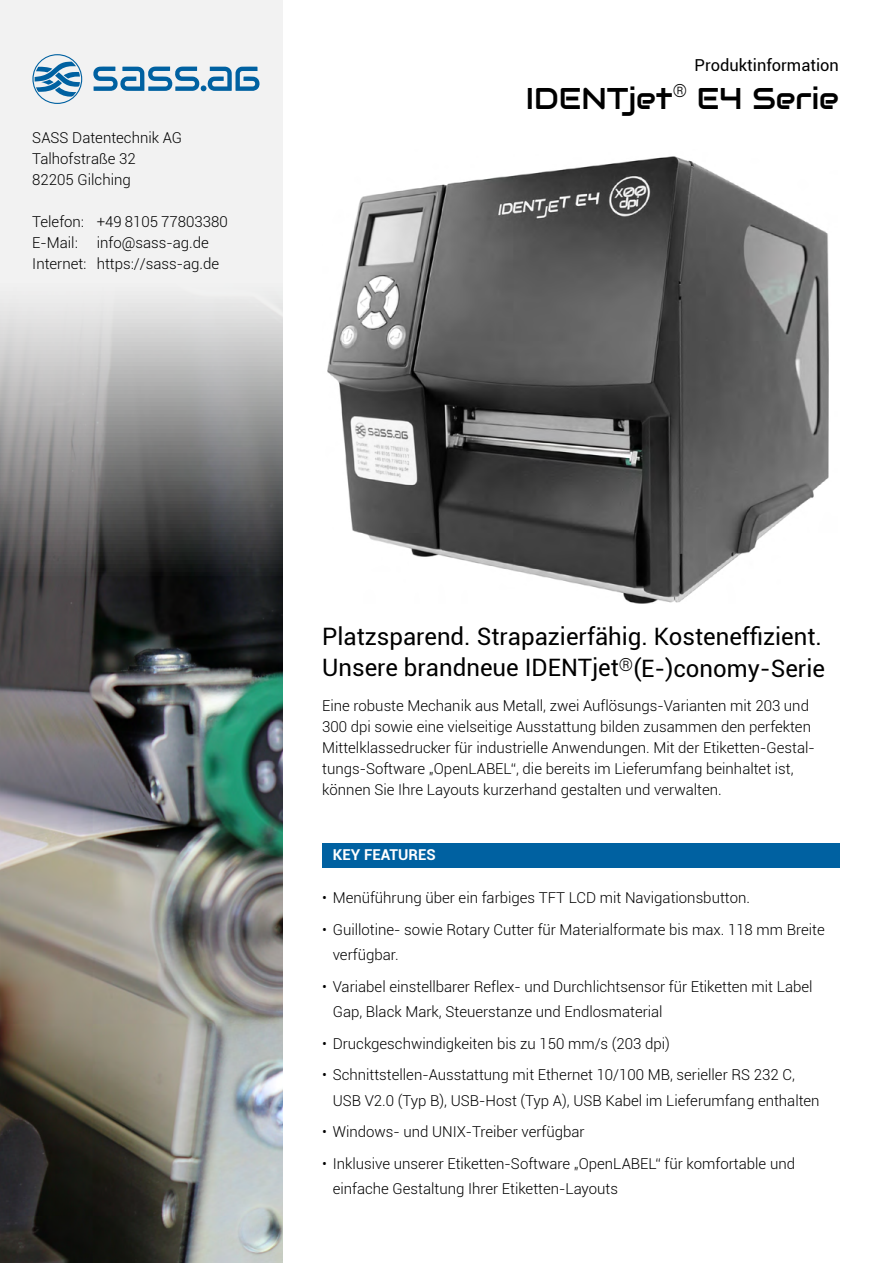
<style>
.page{position:relative;width:893px;height:1263px;background:#fff}
.page>*{position:absolute;margin:0;border:0;box-sizing:border-box;transform-origin:0 0}
.t1{font:30px "Audiowide";color:#000}
.t2{font:24px/31.5px "Roboto";color:#000}
.t3{font:16.5px "Roboto";color:#000}
.t4{font:300 15px/21px "Roboto";color:#000}
.t5{font:700 15px "Roboto";color:#fff}
</style>
<div class="page">
<img style="left:327px;top:156px;width:502px;height:447px">
<div style="left:0;top:0;width:283px;height:1263px;background:#f2f2f2"></div>
<img style="left:0;top:303px;width:283px;height:960px">
<svg style="left:93px;top:67px;width:167px;height:24px"></svg>
<svg style="left:32px;top:54px;width:50px;height:50px"></svg>
<div style="left:322px;top:843px;width:518px;height:25px;background:#0061a1"></div>
<p class="t4" style="left:32px;top:127px;width:151px">SASS Datentechnik AG<br>Talhofstraße 32<br>82205 Gilching</p>
<p class="t4" style="left:32px;top:211px;width:197px">Telefon: +49 8105 77803380<br>E-Mail:</p>
<p class="t4" style="left:32px;top:232px;width:188px;text-indent:64px">info@sass-ag.de<br>Internet: https://sass-ag.de</p>
<p class="t3" style="left:695px;top:54px;width:146px">Produktinformation</p>
<h1 class="t1" style="left:526px;top:79px;width:315px">IDENTjet<sup>®</sup> E4 Serie</h1>
<h2 class="t2" style="left:322px;top:620px;width:504px">Platzsparend. Strapazierfähig. Kosteneffizient.<br>Unsere brandneue IDENTjet<sup>®</sup>(E-)conomy-Serie</h2>
<p class="t4" style="left:322px;top:694px;width:494px">Eine robuste Mechanik aus Metall, zwei Auflösungs-Varianten mit 203 und 300 dpi sowie eine vielseitige Ausstattung bilden zusammen den perfekten Mittelklassedrucker für industrielle Anwendungen. Mit der Etiketten-Gestal&shy;tungs-Software „OpenLABEL“, die bereits im Lieferumfang beinhaltet ist, können Sie Ihre Layouts kurzerhand gestalten und verwalten.</p>
<p class="t5" style="left:333px;top:844px;width:104px">KEY FEATURES</p>
<p class="t4" style="left:322px;top:887px;width:429px">• Menüführung über ein farbiges TFT LCD mit Navigationsbutton.</p>
<p class="t4" style="left:333px;top:916px;width:493px;line-height:25.5px;text-indent:-10px">• Guillotine- sowie Rotary Cutter für Materialformate bis max. 118 mm Breite verfügbar.</p>
<p class="t4" style="left:333px;top:973px;width:481px;line-height:25.5px;text-indent:-10px">• Variabel einstellbarer Reflex- und Durchlichtsensor für Etiketten mit Label<br>Gap, Black Mark, Steuerstanze und Endlosmaterial</p>
<p class="t4" style="left:322px;top:1032px;width:349px">• Druckgeschwindigkeiten bis zu 150 mm/s (203 dpi)</p>
<p class="t4" style="left:333px;top:1061px;width:488px;line-height:25.5px;text-indent:-10px">• Schnittstellen-Ausstattung mit Ethernet 10/100 MB, serieller RS 232 C,<br>USB V2.0 (Typ B), USB-Host (Typ A), USB Kabel im Lieferumfang enthalten</p>
<p class="t4" style="left:322px;top:1121px;width:264px">• Windows- und UNIX-Treiber verfügbar</p>
<p class="t4" style="left:333px;top:1150px;width:464px;line-height:25.5px;text-indent:-10px">• Inklusive unserer Etiketten-Software „OpenLABEL“ für komfortable und einfache Gestaltung Ihrer Etiketten-Layouts</p>
</div>
